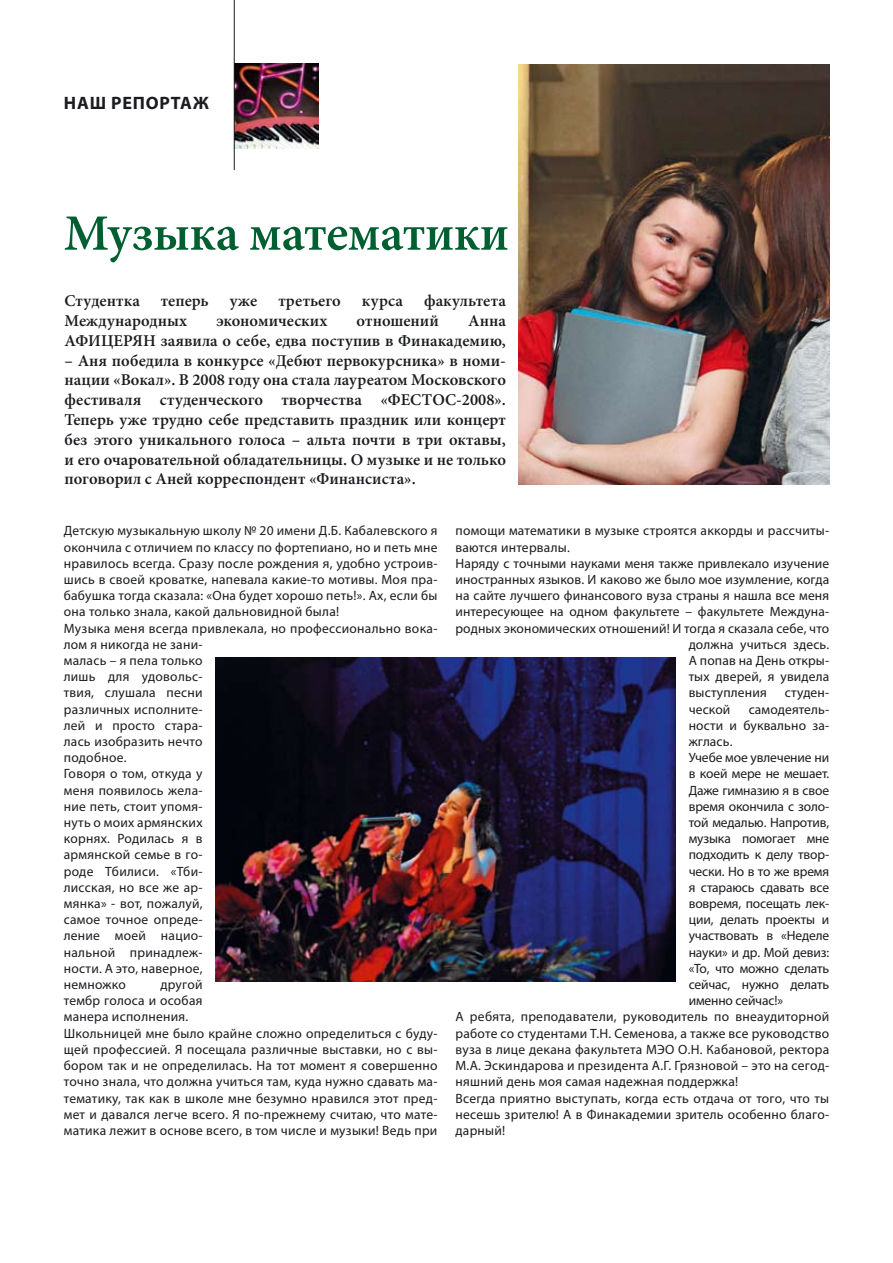
<style>
.page{position:relative;width:893px;height:1263px;background:#fff}
.page>*{position:absolute;margin:0;border:0;box-sizing:border-box;transform-origin:0 0}
.t1{font:600 51px "Minion Pro";letter-spacing:-.01em;color:#005f30}
.t2{font:700 18px "Myriad Pro";color:#1b1c20}
.t3{font:600 16.5px/19.8px "Minion Pro";color:#1b1c20;text-align:right}
.t4{font:13.5px/16.2px "Myriad Pro";letter-spacing:.02em;color:#1b1c20}
.t5{font:13.5px "Myriad Pro";letter-spacing:-.01em;color:#1b1c20}
.t6{font:13.5px "Myriad Pro";letter-spacing:-.015em;color:#1b1c20}
</style>
<div class="page">
<img style="left:235px;top:64px;width:84px;height:85px">
<hr style="left:234px;top:0;width:1px;height:170px;background:#1b1c20">
<img style="left:215px;top:657px;width:461px;height:325px">
<img style="left:519px;top:65px;width:310px;height:420px">
<h2 class="t2" style="left:64px;top:91px;width:61px">Наш репортаж</h2>
<h1 class="t1" style="left:64px;top:203px;width:447px">Музыка математики</h1>
<p class="t3" style="left:65px;top:292px;width:77px">Студентка</p>
<p class="t3" style="left:161px;top:292px;width:49px">теперь</p>
<p class="t3" style="left:230px;top:292px;width:29px">уже</p>
<p class="t3" style="left:278px;top:292px;width:64px">третьего</p>
<p class="t3" style="left:362px;top:292px;width:43px">курса</p>
<p class="t3" style="left:424px;top:292px;width:83px">факультета</p>
<p class="t3" style="left:65px;top:312px;width:124px">Международных</p>
<p class="t3" style="left:216px;top:312px;width:112px">экономических</p>
<p class="t3" style="left:357px;top:312px;width:84px">отношений</p>
<p class="t3" style="left:65px;top:312px;width:443px">Анна<br>АФИЦЕРЯН заявила о себе, едва поступив в Финакадемию,</p>
<p class="t3" style="left:65px;top:351px;width:443px;text-align:justify">– Аня победила в конкурсе «Дебют первокурсника» в номи&shy;нации «Вокал». В 2008 году она стала лауреатом Московского фестиваля студенческого творчества «ФЕСТОС-2008».<br>Теперь уже трудно себе представить праздник или концерт без этого уникального голоса – альта почти в три октавы, и его очаровательной обладательницы. О музыке и не только поговорил с Аней корреспондент «Финансиста».</p>
<p class="t4" style="left:64px;top:523px;width:375px">Детскую музыкальную школу № 20 имени Д.Б. Кабалевского я окончила с отличием по классу по фортепиано, но и петь мне нравилось всегда. Сразу после рождения я, удобно устроив&shy;шись в своей кроватке, напевала какие-то мотивы. Моя пра&shy;бабушка тогда сказала: «Она будет хорошо петь!». Ах, если бы она только знала, какой дальновидной была!<br>Музыка меня всегда привлекала, но профессионально вока&shy;лом я никогда не зани-<br>малась – я пела только<br>лишь для удовольс-<br>твия, слушала песни<br>различных исполните-<br>лей и просто стара-<br>лась изобразить нечто<br>подобное.<br>Говоря о том, откуда у<br>меня появилось жела-<br>ние петь, стоит упомя-<br>нуть о моих армянских<br>корнях. Родилась я в<br>армянской семье в го-<br>роде Тбилиси. «Тби-<br>лисская, но все же ар-<br>мянка» - вот, пожалуй,<br>самое точное опреде-<br>ление моей нацио-<br>нальной принадлеж-<br>ности. А это, наверное,<br>немножко</p>
<p class="t4" style="left:455px;top:523px;width:375px">помощи математики в музыке строятся аккорды и рассчиты-</p>
<p class="t4" style="left:455px;top:539px;width:116px">ваются интервалы.</p>
<p class="t4" style="left:455px;top:555px;width:375px">Наряду с точными науками меня также привлекало изучение</p>
<p class="t4" style="left:455px;top:571px;width:375px">иностранных языков. И каково же было мое изумление, когда</p>
<p class="t4" style="left:455px;top:587px;width:375px">на сайте лучшего финансового вуза страны я нашла все меня</p>
<p class="t4" style="left:455px;top:604px;width:375px">интересующее на одном факультете – факультете Междуна-</p>
<p class="t4" style="left:455px;top:620px;width:375px">родных экономических отношений! И тогда я сказала себе, что</p>
<p class="t4" style="left:689px;top:636px;width:142px">должна учиться здесь.</p>
<p class="t4" style="left:689px;top:652px;width:142px">А попав на День откры-</p>
<p class="t4" style="left:689px;top:668px;width:142px">тых дверей, я увидела</p>
<p class="t4" style="left:689px;top:685px;width:80px">выступления</p>
<p class="t4" style="left:785px;top:685px;width:46px">студен-</p>
<p class="t4" style="left:689px;top:701px;width:43px">ческой</p>
<p class="t4" style="left:749px;top:701px;width:82px">самодеятель-</p>
<p class="t4" style="left:689px;top:717px;width:142px">ности и буквально за-</p>
<p class="t4" style="left:689px;top:733px;width:45px">жглась.</p>
<p class="t5" style="left:689px;top:749px;width:142px">Учебе мое увлечение ни</p>
<p class="t5" style="left:689px;top:766px;width:142px">в коей мере не мешает.</p>
<p class="t5" style="left:689px;top:782px;width:142px">Даже гимназию я в свое</p>
<p class="t5" style="left:689px;top:798px;width:142px">время окончила с золо-</p>
<p class="t5" style="left:689px;top:814px;width:142px">той медалью. Напротив,</p>
<p class="t5" style="left:689px;top:830px;width:142px">музыка помогает мне</p>
<p class="t6" style="left:689px;top:847px;width:142px">подходить к делу твор-</p>
<p class="t5" style="left:689px;top:863px;width:142px">чески. Но в то же время</p>
<p class="t5" style="left:689px;top:879px;width:142px">я стараюсь сдавать все</p>
<p class="t5" style="left:689px;top:895px;width:142px">вовремя, посещать лек-</p>
<p class="t5" style="left:689px;top:911px;width:142px">ции, делать проекты и</p>
<p class="t5" style="left:689px;top:928px;width:142px">участвовать в «Неделе</p>
<p class="t5" style="left:689px;top:944px;width:142px">науки» и др. Мой девиз:</p>
<p class="t6" style="left:689px;top:960px;width:142px">«То, что можно сделать</p>
<p class="t5" style="left:689px;top:976px;width:142px">сейчас, нужно делать</p>
<p class="t5" style="left:689px;top:992px;width:96px">именно сейчас!»</p>
<p class="t4" style="left:455px;top:1009px;width:375px">А ребята, преподаватели, руководитель по внеаудиторной</p>
<p class="t4" style="left:455px;top:1025px;width:375px">работе со студентами Т.Н. Семенова, а также все руководство</p>
<p class="t4" style="left:455px;top:1041px;width:375px">вуза в лице декана факультета МЭО О.Н. Кабановой, ректора</p>
<p class="t4" style="left:455px;top:1057px;width:375px">М.А. Эскиндарова и президента А.Г. Грязновой – это на сегод-</p>
<p class="t4" style="left:455px;top:1073px;width:284px">няшний день моя самая надежная поддержка!</p>
<p class="t4" style="left:455px;top:1090px;width:375px">Всегда приятно выступать, когда есть отдача от того, что ты</p>
<p class="t4" style="left:455px;top:1106px;width:375px">несешь зрителю! А в Финакадемии зритель особенно благо-</p>
<p class="t4" style="left:455px;top:1122px;width:51px">дарный!</p>
<p class="t4" style="left:64px;top:976px;width:375px;text-indent:97px">другой<br>тембр голоса и особая<br>манера исполнения.<br>Школьницей мне было крайне сложно определиться с буду&shy;щей профессией. Я посещала различные выставки, но с вы&shy;бором так и не определилась. На тот момент я совершенно точно знала, что должна учиться там, куда нужно сдавать ма&shy;тематику, так как в школе мне безумно нравился этот пред&shy;мет и давался легче всего. Я по-прежнему считаю, что мате&shy;матика лежит в основе всего, в том числе и музыки! Ведь при</p>
</div>
